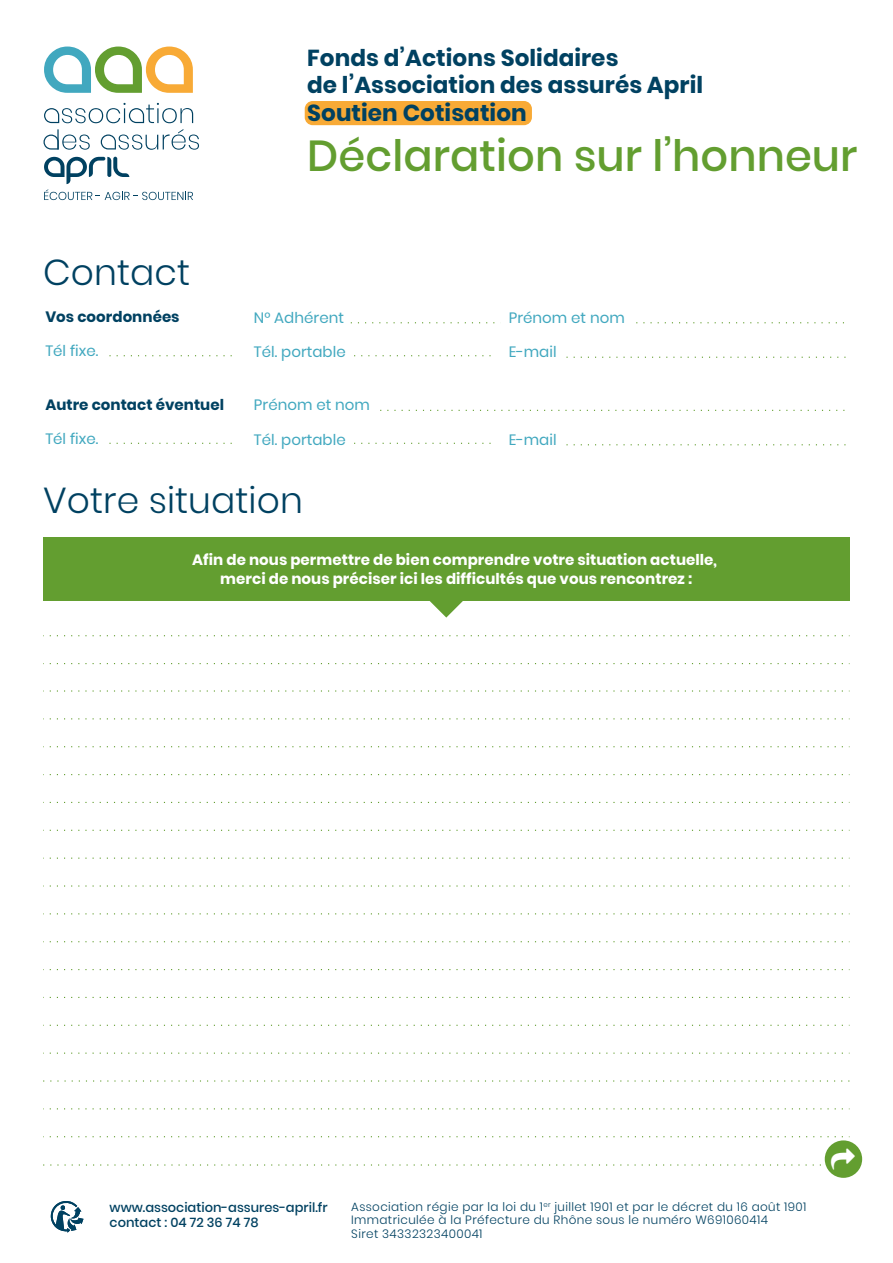
<style>
.page{position:relative;width:893px;height:1263px;background:#fff}
.page>*{position:absolute;margin:0;border:0;box-sizing:border-box;transform-origin:0 0}
.t1{font:500 43.2px "Poppins";letter-spacing:.005em;color:#639e30}
.t2{font:300 36px "Poppins";letter-spacing:.005em;color:#004161}
.t3{font:700 23.1px/27.8px "Poppins";letter-spacing:.005em;color:#004161}
.t4{font:700 15px/19.5px "Poppins";letter-spacing:.005em;color:#fff;text-align:center}
.t5{font:15px "Poppins";letter-spacing:.005em;color:#41a8bf}
.t6{font:700 15px "Poppins";letter-spacing:.005em;color:#004161}
.t7{font:500 13.05px/15.1px "Poppins";color:#004161}
.t8{font:300 12px/13.5px "Poppins";letter-spacing:.03em;color:#004161}
</style>
<div class="page">
<svg style="left:44px;top:47px;width:149px;height:46px"></svg>
<svg style="left:44px;top:103px;width:149px;height:20px"></svg>
<svg style="left:44px;top:129px;width:46px;height:21px"></svg>
<svg style="left:101px;top:129px;width:98px;height:21px"></svg>
<svg style="left:44px;top:157px;width:149px;height:43px"></svg>
<svg style="left:109px;top:355px;width:123px;height:1px"></svg>
<svg style="left:354px;top:355px;width:137px;height:1px"></svg>
<svg style="left:566px;top:357px;width:280px;height:1px"></svg>
<svg style="left:109px;top:443px;width:123px;height:1px"></svg>
<svg style="left:354px;top:443px;width:137px;height:1px"></svg>
<svg style="left:566px;top:444px;width:280px;height:1px"></svg>
<svg style="left:380px;top:410px;width:465px;height:1px"></svg>
<svg style="left:351px;top:322px;width:144px;height:1px"></svg>
<div style="left:43px;top:537px;width:806px;height:64px;background:#639e30"></div>
<svg style="left:430px;top:601px;width:33px;height:17px"></svg>
<svg style="left:50px;top:663px;width:800px;height:1px"></svg>
<svg style="left:50px;top:635px;width:800px;height:1px"></svg>
<svg style="left:50px;top:690px;width:800px;height:2px"></svg>
<svg style="left:50px;top:718px;width:800px;height:1px"></svg>
<svg style="left:50px;top:746px;width:800px;height:1px"></svg>
<svg style="left:50px;top:774px;width:800px;height:1px"></svg>
<svg style="left:50px;top:802px;width:800px;height:1px"></svg>
<svg style="left:50px;top:830px;width:800px;height:1px"></svg>
<svg style="left:50px;top:858px;width:800px;height:1px"></svg>
<svg style="left:50px;top:885px;width:800px;height:1px"></svg>
<svg style="left:50px;top:913px;width:800px;height:1px"></svg>
<svg style="left:50px;top:941px;width:800px;height:1px"></svg>
<svg style="left:50px;top:969px;width:800px;height:1px"></svg>
<svg style="left:50px;top:997px;width:800px;height:1px"></svg>
<svg style="left:50px;top:1025px;width:800px;height:1px"></svg>
<svg style="left:50px;top:1053px;width:800px;height:1px"></svg>
<svg style="left:50px;top:1108px;width:800px;height:1px"></svg>
<svg style="left:50px;top:1136px;width:800px;height:1px"></svg>
<svg style="left:43px;top:1080px;width:806px;height:1px"></svg>
<svg style="left:51px;top:1201px;width:33px;height:32px"></svg>
<div style="left:825px;top:1140px;width:37px;height:38px;background:#639e30;border-radius:19px"></div>
<svg style="left:636px;top:322px;width:208px;height:1px"></svg>
<div style="left:305px;top:101px;width:227px;height:24px;background:#f8aa36;border-radius:8px"></div>
<svg style="left:43px;top:1149px;width:786px;height:21px"></svg>
<h3 class="t3" style="left:307px;top:44px;width:397px">Fonds d’Actions Solidaires<br>de l’Association des assurés April<br>Soutien Cotisation</h3>
<h2 class="t2" style="left:43px;top:252px;width:149px">Contact</h2>
<h1 class="t1" style="left:307px;top:130px;width:552px">Déclaration sur l’honneur</h1>
<p class="t6" style="left:45px;top:308px;width:136px">Vos coordonnées</p>
<p class="t5" style="left:509px;top:309px;width:118px">Prénom et nom</p>
<p class="t5" style="left:45px;top:342px;width:54px">Tél fixe.</p>
<p class="t5" style="left:254px;top:343px;width:93px">Tél. portable</p>
<p class="t5" style="left:509px;top:343px;width:49px">E-mail</p>
<p class="t5" style="left:254px;top:396px;width:118px">Prénom et nom</p>
<p class="t5" style="left:45px;top:430px;width:54px">Tél fixe.</p>
<p class="t5" style="left:254px;top:431px;width:93px">Tél. portable</p>
<p class="t5" style="left:509px;top:431px;width:49px">E-mail</p>
<p class="t5" style="left:254px;top:309px;width:92px">N° Adhérent</p>
<p class="t6" style="left:45px;top:396px;width:180px">Autre contact éventuel</p>
<h2 class="t2" style="left:43px;top:479px;width:261px">Votre situation</h2>
<p class="t4" style="left:192px;top:550px;width:526px">Afin de nous permettre de bien comprendre votre situation actuelle, merci de nous préciser ici les difficultés que vous rencontrez :</p>
<p class="t7" style="left:110px;top:1199px;width:219px">www.association-assures-april.fr contact : 04 72 36 74 78</p>
<p class="t8" style="left:351px;top:1200px;width:457px">Association régie par la loi du 1<sup>er</sup> juillet 1901 et par le décret du 16 août 1901<br>Immatriculée à la Préfecture du Rhône sous le numéro W691060414<br>Siret 34332323400041</p>
</div>
